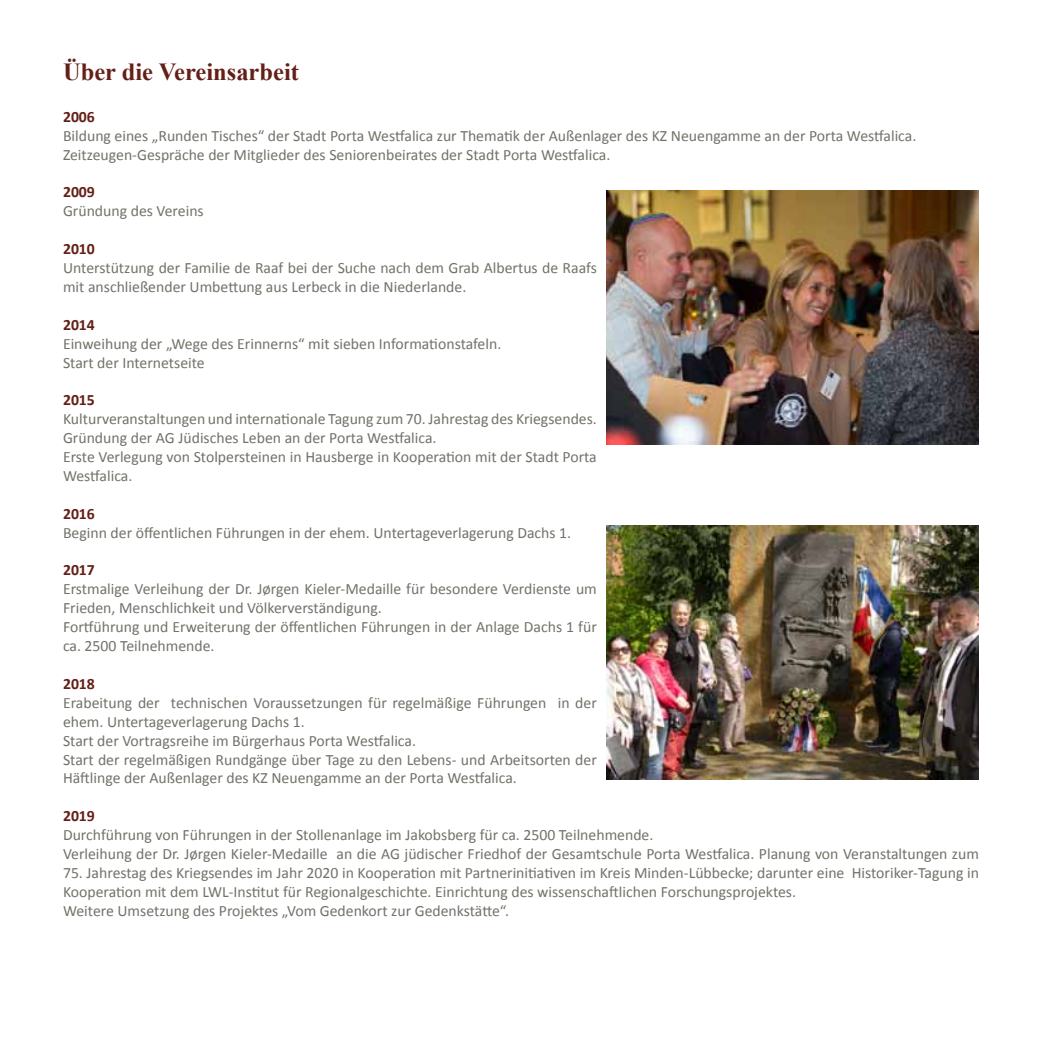
<style>
.page{position:relative;width:1042px;height:1042px;background:#fff}
.page>*{position:absolute;margin:0;border:0;box-sizing:border-box;transform-origin:0 0}
.t1{font:700 24.5px "Times New Roman";color:#641f17}
.t2{font:15.75px/18.9px "Calibri";color:#72726a}
.t3{font:700 15.75px "Calibri";color:#641f17}
</style>
<div class="page">
<img style="left:607px;top:191px;width:372px;height:253px">
<img style="left:607px;top:526px;width:372px;height:253px">
<h1 class="t1" style="left:63px;top:55px;width:237px">Über die Vereinsarbeit</h1>
<p class="t3" style="left:63px;top:105px;width:33px">2006</p>
<p class="t2" style="left:63px;top:125px;width:855px">Bildung eines „Runden Tisches“ der Stadt Porta Westfalica zur Thematik der Außenlager des KZ Neuengamme an der Porta Westfalica.<br>Zeitzeugen-Gespräche der Mitglieder des Seniorenbeirates der Stadt Porta Westfalica.</p>
<p class="t3" style="left:63px;top:181px;width:33px">2009</p>
<p class="t2" style="left:63px;top:201px;width:142px">Gründung des Vereins</p>
<p class="t3" style="left:63px;top:238px;width:33px">2010</p>
<p class="t2" style="left:63px;top:258px;width:535px">Unterstützung der Familie de Raaf bei der Suche nach dem Grab Albertus de Raafs mit anschließender Umbettung aus Lerbeck in die Niederlande.</p>
<p class="t3" style="left:63px;top:313px;width:33px">2014</p>
<p class="t2" style="left:63px;top:333px;width:440px">Einweihung der „Wege des Erinnerns“ mit sieben Informationstafeln.<br>Start der Internetseite</p>
<p class="t3" style="left:63px;top:389px;width:33px">2015</p>
<p class="t2" style="left:63px;top:409px;width:535px">Kulturveranstaltungen und internationale Tagung zum 70. Jahrestag des Kriegsendes.<br>Gründung der AG Jüdisches Leben an der Porta Westfalica.<br>Erste Verlegung von Stolpersteinen in Hausberge in Kooperation mit der Stadt Porta Westfalica.</p>
<p class="t3" style="left:63px;top:502px;width:33px">2016</p>
<p class="t2" style="left:63px;top:522px;width:510px">Beginn der öffentlichen Führungen in der ehem. Untertageverlagerung Dachs 1.</p>
<p class="t3" style="left:63px;top:559px;width:33px">2017</p>
<p class="t2" style="left:63px;top:579px;width:535px">Erstmalige Verleihung der Dr. Jørgen Kieler-Medaille für besondere Verdienste um Frieden, Menschlichkeit und Völkerverständigung.<br>Fortführung und Erweiterung der öffentlichen Führungen in der Anlage Dachs 1 für ca. 2500 Teilnehmende.</p>
<p class="t3" style="left:63px;top:672px;width:33px">2018</p>
<p class="t2" style="left:63px;top:692px;width:535px">Erabeitung der technischen Voraussetzungen für regelmäßige Führungen in der ehem. Untertageverlagerung Dachs 1.<br>Start der Vortragsreihe im Bürgerhaus Porta Westfalica.<br>Start der regelmäßigen Rundgänge über Tage zu den Lebens- und Arbeitsorten der Häftlinge der Außenlager des KZ Neuengamme an der Porta Westfalica.</p>
<p class="t3" style="left:63px;top:805px;width:33px">2019</p>
<p class="t2" style="left:63px;top:825px;width:917px">Durchführung von Führungen in der Stollenanlage im Jakobsberg für ca. 2500 Teilnehmende.<br>Verleihung der Dr. Jørgen Kieler-Medaille an die AG jüdischer Friedhof der Gesamtschule Porta Westfalica. Planung von Veranstaltungen zum</p>
<p class="t2" style="left:63px;top:862px;width:917px">75. Jahrestag des Kriegsendes im Jahr 2020 in Kooperation mit Partnerinitiativen im Kreis Minden-Lübbecke; darunter eine Historiker-Tagung in<br>Kooperation mit dem LWL-Institut für Regionalgeschichte. Einrichtung des wissenschaftlichen Forschungsprojektes.<br>Weitere Umsetzung des Projektes „Vom Gedenkort zur Gedenkstätte“.</p>
</div>
